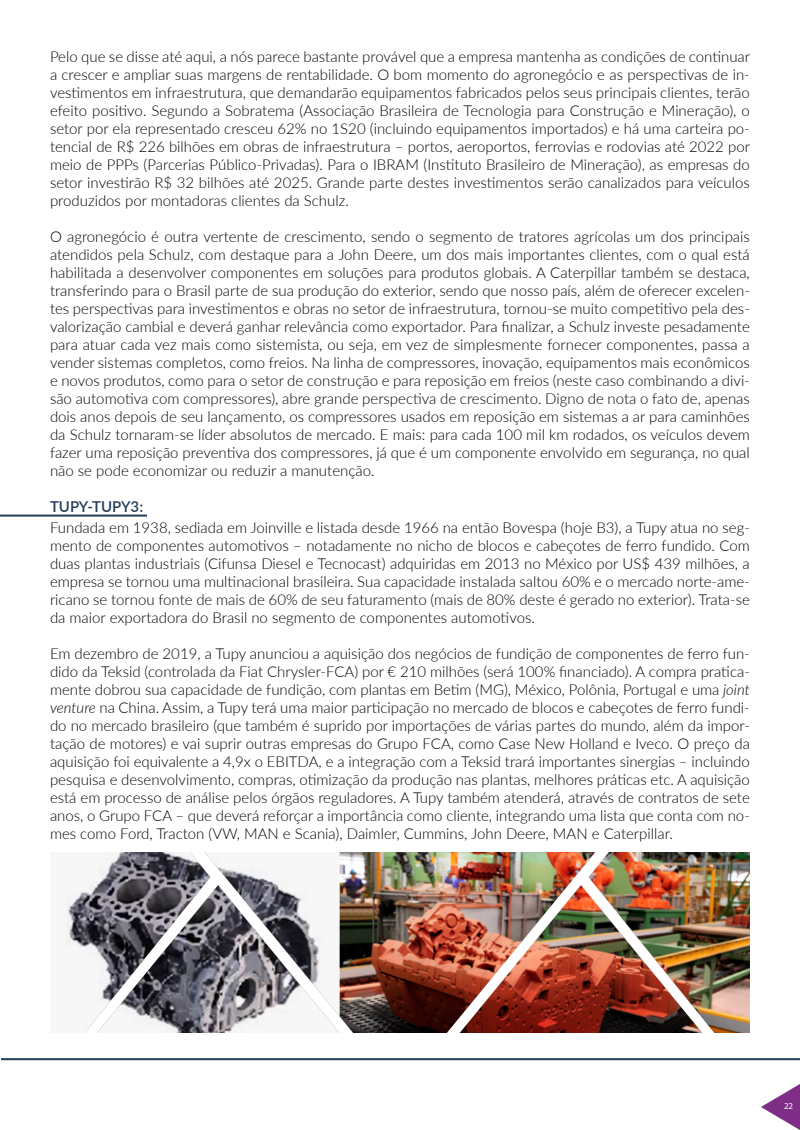
<style>
.page{position:relative;width:800px;height:1130px;background:#fff}
.page>*{position:absolute;margin:0;border:0;box-sizing:border-box;transform-origin:0 0}
.t1{font:300 15px/18px "Lato";color:#000;text-align:justify}
.t2{font:600 15px "Lato";color:#213c59}
.t3{font:9px "Myriad Pro";color:#fff}
.s1{font-style:italic}
</style>
<div class="page">
<img style="left:761px;top:1085px;width:39px;height:45px">
<hr style="left:1px;top:1058px;width:799px;height:2px;background:#213c59">
<hr style="left:0;top:515px;width:147px;height:2px;background:#213c59">
<img style="left:64px;top:852px;width:686px;height:180px">
<p class="t1" style="left:50px;top:47px;width:702px">Pelo que se disse até aqui, a nós parece bastante provável que a empresa mantenha as condições de continuar a crescer e ampliar suas margens de rentabilidade. O bom momento do agronegócio e as perspectivas de in&shy;vestimentos em infraestrutura, que demandarão equipamentos fabricados pelos seus principais clientes, terão efeito positivo. Segundo a Sobratema (Associação Brasileira de Tecnologia para Construção e Mineração), o setor por ela representado cresceu 62% no 1S20 (incluindo equipamentos importados) e há uma carteira po&shy;tencial de R$ 226 bilhões em obras de infraestrutura – portos, aeroportos, ferrovias e rodovias até 2022 por meio de PPPs (Parcerias Público-Privadas). Para o IBRAM (Instituto Brasileiro de Mineração), as empresas do setor investirão R$ 32 bilhões até 2025. Grande parte destes investimentos serão canalizados para veículos produzidos por montadoras clientes da Schulz.</p>
<p class="t1" style="left:50px;top:227px;width:701px">O agronegócio é outra vertente de crescimento, sendo o segmento de tratores agrícolas um dos principais atendidos pela Schulz, com destaque para a John Deere, um dos mais importantes clientes, com o qual está habilitada a desenvolver componentes em soluções para produtos globais. A Caterpillar também se destaca, transferindo para o Brasil parte de sua produção do exterior, sendo que nosso país, além de oferecer excelen&shy;tes perspectivas para investimentos e obras no setor de infraestrutura, tornou-se muito competitivo pela des&shy;valorização cambial e deverá ganhar relevância como exportador. Para finalizar, a Schulz investe pesadamente para atuar cada vez mais como sistemista, ou seja, em vez de simplesmente fornecer componentes, passa a vender sistemas completos, como freios. Na linha de compressores, inovação, equipamentos mais econômicos e novos produtos, como para o setor de construção e para reposição em freios (neste caso combinando a divi&shy;são automotiva com compressores), abre grande perspectiva de crescimento. Digno de nota o fato de, apenas dois anos depois de seu lançamento, os compressores usados em reposição em sistemas a ar para caminhões da Schulz tornaram-se líder absolutos de mercado. E mais: para cada 100 mil km rodados, os veículos devem fazer uma reposição preventiva dos compressores, já que é um componente envolvido em segurança, no qual não se pode economizar ou reduzir a manutenção.</p>
<p class="t2" style="left:50px;top:495px;width:95px">TUPY-TUPY3:</p>
<p class="t1" style="left:50px;top:518px;width:701px">Fundada em 1938, sediada em Joinville e listada desde 1966 na então Bovespa (hoje B3), a Tupy atua no seg&shy;mento de componentes automotivos – notadamente no nicho de blocos e cabeçotes de ferro fundido. Com duas plantas industriais (Cifunsa Diesel e Tecnocast) adquiridas em 2013 no México por US$ 439 milhões, a empresa se tornou uma multinacional brasileira. Sua capacidade instalada saltou 60% e o mercado norte-ame&shy;ricano se tornou fonte de mais de 60% de seu faturamento (mais de 80% deste é gerado no exterior). Trata-se da maior exportadora do Brasil no segmento de componentes automotivos.</p>
<p class="t1" style="left:50px;top:644px;width:702px">Em dezembro de 2019, a Tupy anunciou a aquisição dos negócios de fundição de componentes de ferro fun&shy;dido da Teksid (controlada da Fiat Chrysler-FCA) por € 210 milhões (será 100% financiado). A compra pratica&shy;mente dobrou sua capacidade de fundição, com plantas em Betim (MG), México, Polônia, Portugal e uma <span class="s1">joint venture</span> na China. Assim, a Tupy terá uma maior participação no mercado de blocos e cabeçotes de ferro fundi&shy;do no mercado brasileiro (que também é suprido por importações de várias partes do mundo, além da impor&shy;tação de motores) e vai suprir outras empresas do Grupo FCA, como Case New Holland e Iveco. O preço da aquisição foi equivalente a 4,9x o EBITDA, e a integração com a Teksid trará importantes sinergias – incluindo pesquisa e desenvolvimento, compras, otimização da produção nas plantas, melhores práticas etc. A aquisição está em processo de análise pelos órgãos reguladores. A Tupy também atenderá, através de contratos de sete anos, o Grupo FCA – que deverá reforçar a importância como cliente, integrando uma lista que conta com no&shy;mes como Ford, Tracton (VW, MAN e Scania), Daimler, Cummins, John Deere, MAN e Caterpillar.</p>
<p class="t3" style="left:784px;top:1100px;width:11px">22</p>
</div>
